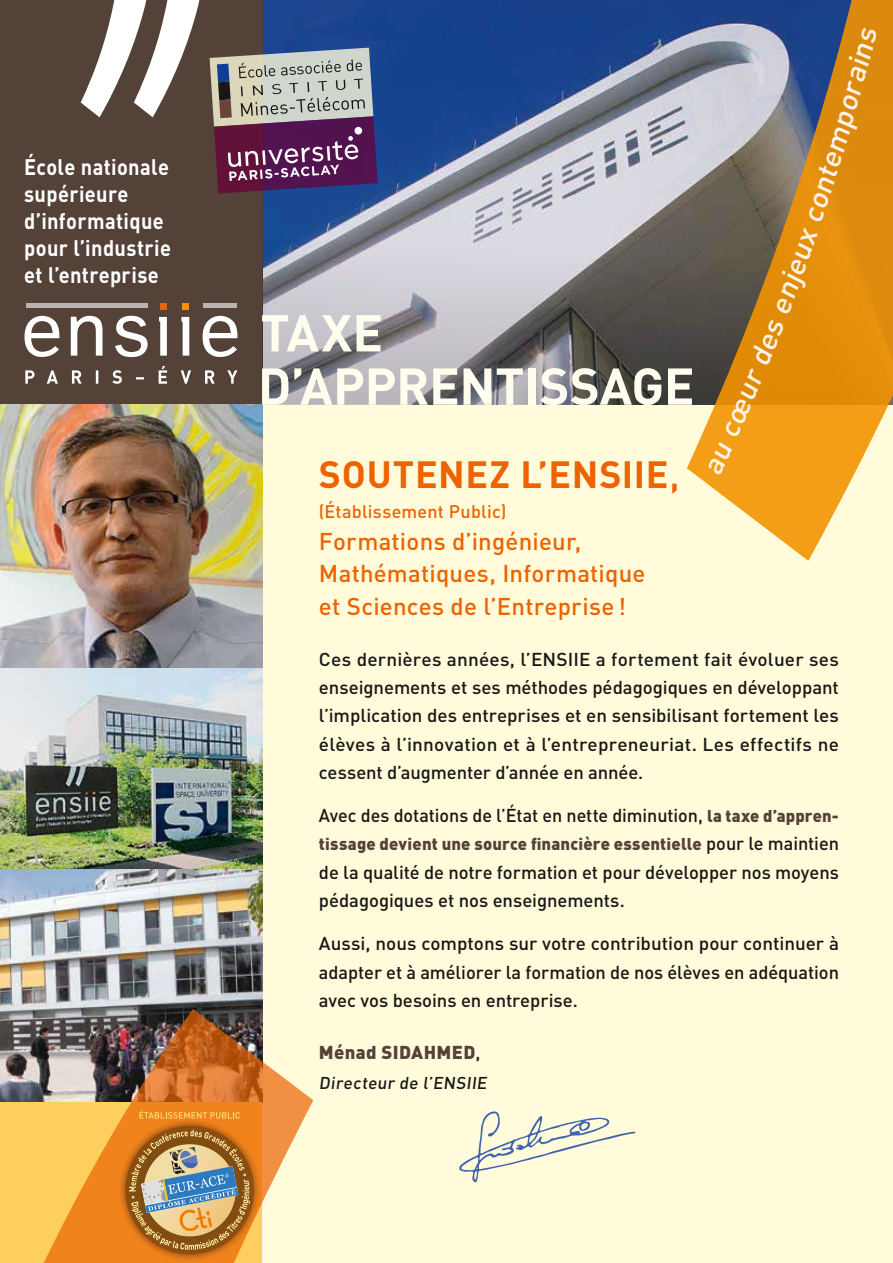
<style>
.page{position:relative;width:893px;height:1263px;background:#fffbdb}
.page>*{position:absolute;margin:0;border:0;box-sizing:border-box;transform-origin:0 0}
.t1{font:700 51px/53.2px "DIN";letter-spacing:-.005em;color:#fffded}
.t2{font:700 37.5px "DIN";letter-spacing:.015em;color:#ec6300}
.t3{font:500 28.65px "DIN";color:#fff;scale:1.05 1}
.t4{font:500 24px/32.4px "DIN";letter-spacing:.01em;color:#ec6300}
.t5{font:700 22.2px/27px "DIN";letter-spacing:.02em;color:#fff;scale:.9 1}
.t6{font:500 18.45px/28.3px "DIN";letter-spacing:-.005em;color:#181716;text-align:justify}
.t7{font:900 18.45px "DIN";letter-spacing:.02em;color:#544239}
.t8{font:500 18px "DIN";letter-spacing:.015em;color:#ec6300}
.t9{font:900 16.95px "DIN";letter-spacing:.01em;color:#544239}
.t10{font:500 16.95px "DIN";color:#181716}
.s1{font-weight:500}
.s2{font-weight:900;font-size:16.95px;color:#544239}
.s3{font-weight:500;font-size:18.45px;color:#181716}
.s4{font-weight:500;color:#181716}
</style>
<div class="page">
<div style="left:0;top:0;width:262px;height:405px;background:#544239"></div>
<img style="left:0;top:405px;width:262px;height:604px">
<svg style="left:262px;top:0;width:357px;height:405px;background:#7a87a2"></svg>
<svg style="left:619px;top:0;width:274px;height:561px"></svg>
<svg style="left:0;top:1009px;width:313px;height:254px"></svg>
<svg style="left:459px;top:1111px;width:177px;height:72px"></svg>
<svg style="left:71px;top:316px;width:31px;height:40px"></svg>
<svg style="left:115px;top:316px;width:33px;height:41px"></svg>
<svg style="left:159px;top:317px;width:8px;height:39px"></svg>
<svg style="left:181px;top:317px;width:8px;height:39px"></svg>
<svg style="left:203px;top:316px;width:34px;height:41px"></svg>
<svg style="left:25px;top:316px;width:34px;height:41px"></svg>
<hr style="left:203px;top:303px;width:34px;height:4px;background:#bab3af">
<hr style="left:26px;top:303px;width:121px;height:4px;background:#bab3af">
<div style="left:160px;top:303px;width:7px;height:7px;background:#ec6300"></div>
<div style="left:183px;top:303px;width:6px;height:7px;background:#f39300"></div>
<svg style="left:25px;top:366px;width:212px;height:18px"></svg>
<svg style="left:109px;top:1109px;width:162px;height:154px;background:#c78d4b"></svg>
<svg style="left:81px;top:0;width:297px;height:193px"></svg>
<svg style="left:707px;top:94px;width:153px;height:382px;background:#be8630"></svg>
<svg style="left:860px;top:26px;width:17px;height:18px"></svg>
<p class="t5" style="left:24px;top:153px;width:165px">École nationale supérieure d’informatique pour l’industrie et l’entreprise</p>
<h3 class="t3" style="left:832px;top:90px;width:54px;rotate:-75deg">rain</h3>
<h1 class="t1" style="left:258px;top:304px;width:438px">TAXE<br>D’APPRENTISSAGE</h1>
<h2 class="t2" style="left:319px;top:450px;width:362px">SOUTENEZ L’ENSIIE<span class="s1">,</span></h2>
<p class="t8" style="left:319px;top:500px;width:189px">(Établissement Public)</p>
<h3 class="t4" style="left:319px;top:524px;width:328px">Formations d’ingénieur,<br>Mathématiques, Informatique et Sciences de l’Entreprise !</h3>
<p class="t6" style="left:319px;top:644px;width:522px">Ces dernières années, l’ENSIIE a fortement fait évoluer ses enseignements et ses méthodes pédagogiques en développant l’implication des entreprises et en sensibilisant fortement les élèves à l’innovation et à l’entrepreneuriat. Les effectifs ne cessent d’augmenter d’année en année.</p>
<p class="t6" style="left:319px;top:801px;width:522px">Avec des dotations de l’État en nette diminution, <span class="s2">la taxe d’appren-</span></p>
<p class="t9" style="left:319px;top:833px;width:522px">tissage devient une source financière essentielle <span class="s3">pour le maintien</span></p>
<p class="t6" style="left:319px;top:857px;width:522px">de la qualité de notre formation et pour développer nos moyens pédagogiques et nos enseignements.</p>
<p class="t6" style="left:319px;top:929px;width:522px">Aussi, nous comptons sur votre contribution pour continuer à adapter et à améliorer la formation de nos élèves en adéquation avec vos besoins en entreprise.</p>
<p class="t7" style="left:319px;top:1040px;width:163px">Ménad SIDAHMED<span class="s4">,</span></p>
<p class="t10" style="left:319px;top:1072px;width:172px">Directeur de l’ENSIIE</p>
</div>
